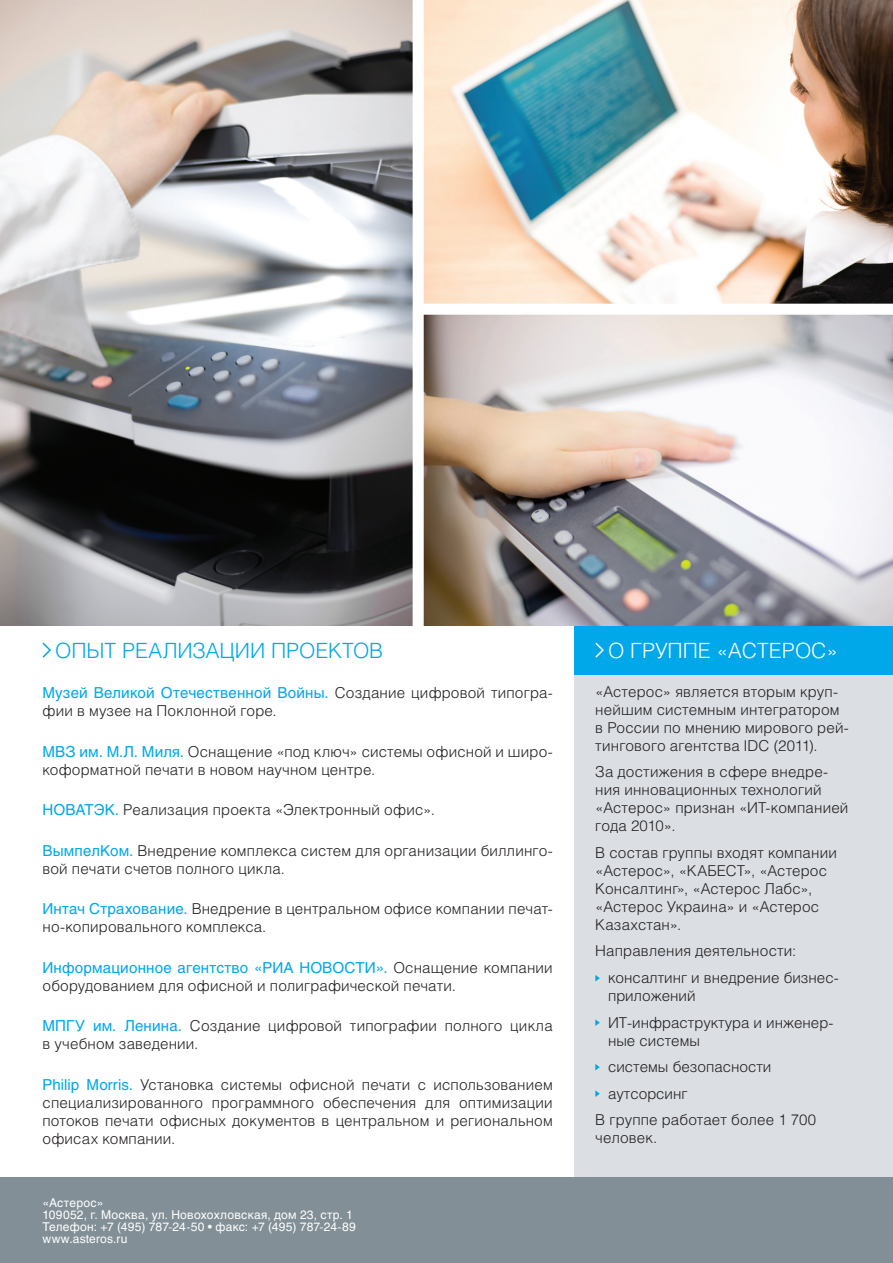
<style>
.page{position:relative;width:893px;height:1263px;background:#fff}
.page>*{position:absolute;margin:0;border:0;box-sizing:border-box;transform-origin:0 0}
._02podzag{font:300 21px "Helios";color:#00a7e9}
._02podzag_white{font:300 21px "Helios";color:#fff}
._01text{font:300 15px/18px "Helios";letter-spacing:.01em;color:#231f20}
._03text_mark{font:300 15px/18px "Helios";color:#231f20}
.t1{font:12px "Helios";letter-spacing:.02em;color:#fff}
.s1{font-family:"Helios C";font-weight:400;color:#00a7e9}
</style>
<div class="page">
<div style="left:574px;top:605px;width:319px;height:592px;background:#dbdfe3"></div>
<div style="left:574px;top:620px;width:319px;height:54px;background:#00a7e9"></div>
<svg style="left:595px;top:642px;width:9px;height:16px"></svg>
<svg style="left:595px;top:975px;width:5px;height:6px"></svg>
<svg style="left:595px;top:1019px;width:5px;height:7px"></svg>
<svg style="left:595px;top:1064px;width:5px;height:6px"></svg>
<svg style="left:595px;top:1090px;width:5px;height:7px"></svg>
<div style="left:0;top:1178px;width:893px;height:85px;background:#828f96"></div>
<img style="left:0;top:0;width:893px;height:626px">
<svg style="left:42px;top:642px;width:9px;height:16px"></svg>
<p class="_02podzag" style="left:55px;top:638px;width:326px">Оп ыт реализации проектов</p>
<p class="_01text" style="left:43px;top:684px;width:512px"><span class="s1">Музей Великой Отечественной Войны.</span> Создание цифровой типогра&shy;фии в музее на Поклонной горе.</p>
<p class="_01text" style="left:43px;top:742px;width:512px"><span class="s1">МВЗ им. М.Л. Миля.</span> Оснащение «под ключ» cистемы офисной и широ&shy;коформатной печати в новом научном центре.</p>
<p class="_01text" style="left:43px;top:801px;width:394px"><span class="s1">НОВАТЭК.</span> Реализация проекта «Электронный офис».</p>
<p class="_01text" style="left:43px;top:841px;width:512px"><span class="s1">ВымпелКом.</span> Внедрение комплекса систем для организации биллинго&shy;вой печати счетов полного цикла.</p>
<p class="_01text" style="left:43px;top:900px;width:512px"><span class="s1">Интач Страхование.</span> Внедрение в центральном офисе компании печат&shy;но-копировального комплекса.</p>
<p class="_01text" style="left:43px;top:958px;width:512px"><span class="s1">Информационное агентство «РИА НОВОСТИ».</span> Оснащение компании оборудованием для офисной и полиграфической печати.</p>
<p class="_01text" style="left:43px;top:1017px;width:512px"><span class="s1">МПГУ им. Ленина.</span> Создание цифровой типографии полного цикла в учебном заведении.</p>
<p class="_01text" style="left:43px;top:1075px;width:512px;text-align:justify"><span class="s1">Philip Morris.</span> Установка системы офисной печати с использованием специализированного программного обеспечения для оптимизации потоков печати офисных документов в центральном и региональном офисах компании.</p>
<p class="t1" style="left:43px;top:1196px;width:62px">«Астерос»</p>
<p class="t1" style="left:43px;top:1208px;width:312px">109052, г. Москва, ул. Новохохловская, дом 23, стр. 1</p>
<p class="t1" style="left:43px;top:1220px;width:315px">Телефон: +7 (495) 787-24-50 • факс: +7 (495) 787-24-89</p>
<p class="t1" style="left:43px;top:1232px;width:86px">www.asteros.ru</p>
<p class="_02podzag_white" style="left:608px;top:638px;width:232px">о групп е «астерос»</p>
<p class="_01text" style="left:595px;top:682px;width:255px">«Астерос» является вторым круп&shy;нейшим системным интегратором в России по мнению мирового рей&shy;тингового агентства IDC (2011).</p>
<p class="_01text" style="left:595px;top:763px;width:255px">За достижения в сфере внедре&shy;ния инновационных технологий «Астерос» признан «ИТ-компанией года 2010».</p>
<p class="_01text" style="left:595px;top:843px;width:243px">В состав группы входят компании «Астерос», «КАБЕСТ», «Астерос<br>Консалтинг», «Астерос Лабс», «Астерос Украина» и «Астерос -Казахстан».</p>
<p class="_01text" style="left:595px;top:942px;width:203px">Направления деятельности:</p>
<p class="_03text_mark" style="left:608px;top:968px;width:232px">консалтинг и внедрение бизнес&shy;приложений</p>
<p class="_03text_mark" style="left:608px;top:1013px;width:227px">ИТ-инфраструктура и инженер&shy;ные системы</p>
<p class="_03text_mark" style="left:608px;top:1057px;width:165px">системы безопасности</p>
<p class="_03text_mark" style="left:608px;top:1084px;width:81px">аутсорсинг</p>
<p class="_01text" style="left:595px;top:1110px;width:222px">В группе работает более 1 700 человек.</p>
</div>
